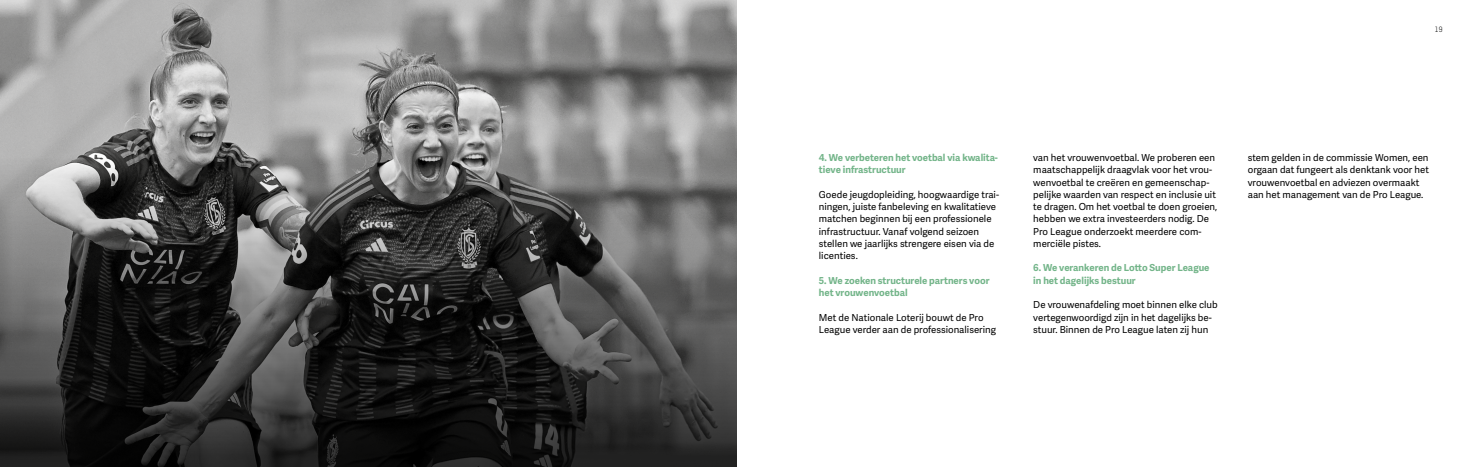
<style>
.page{position:relative;width:1474px;height:467px;background:#fff}
.page>*{position:absolute;margin:0;border:0;box-sizing:border-box;transform-origin:0 0}
.t1{font:9.62px/12.2px "Adelle Sans Devanagari";color:#000}
.t2{font:700 9.62px/12.2px "Adelle Sans Devanagari";color:#74b58a}
.t3{font:7.44px "T Star Pro Regular";color:#000}
</style>
<div class="page">
<img style="left:0;top:0;width:737px;height:79px">
<svg style="left:0;top:79px;width:737px;height:387px;background:#525252"></svg>
<p class="t3" style="left:1434px;top:24px;width:9px">19</p>
<p class="t2" style="left:819px;top:151px;width:180px">4. We verbeteren het voetbal via kwalita&shy;tieve infrastructuur</p>
<p class="t1" style="left:819px;top:189px;width:182px">Goede jeugdopleiding, hoogwaardige trai&shy;ningen, juiste fanbeleving en kwalitatieve matchen beginnen bij een professionele infrastructuur. Vanaf volgend seizoen stellen we jaarlijks strengere eisen via de licenties.</p>
<p class="t2" style="left:819px;top:274px;width:172px">5. We zoeken structurele partners voor het vrouwenvoetbal</p>
<p class="t1" style="left:819px;top:311px;width:179px">Met de Nationale Loterij bouwt de Pro<br>League verder aan de professionalisering</p>
<p class="t1" style="left:1033px;top:152px;width:185px">van het vrouwenvoetbal. We proberen een maatschappelijk draagvlak voor het vrou&shy;wenvoetbal te creëren en gemeenschap&shy;pelijke waarden van respect en inclusie uit te dragen. Om het voetbal te doen groeien, hebben we extra investeerders nodig. De Pro League onderzoekt meerdere com&shy;merciële pistes.</p>
<p class="t2" style="left:1033px;top:262px;width:178px">6. We verankeren de Lotto Super League in het dagelijks bestuur</p>
<p class="t1" style="left:1033px;top:299px;width:186px">De vrouwenafdeling moet binnen elke club vertegenwoordigd zijn in het dagelijks be&shy;stuur. Binnen de Pro League laten zij hun</p>
<p class="t1" style="left:1247px;top:152px;width:183px">stem gelden in de commissie Women, een orgaan dat fungeert als denktank voor het vrouwenvoetbal en adviezen overmaakt aan het management van de Pro League.</p>
</div>
